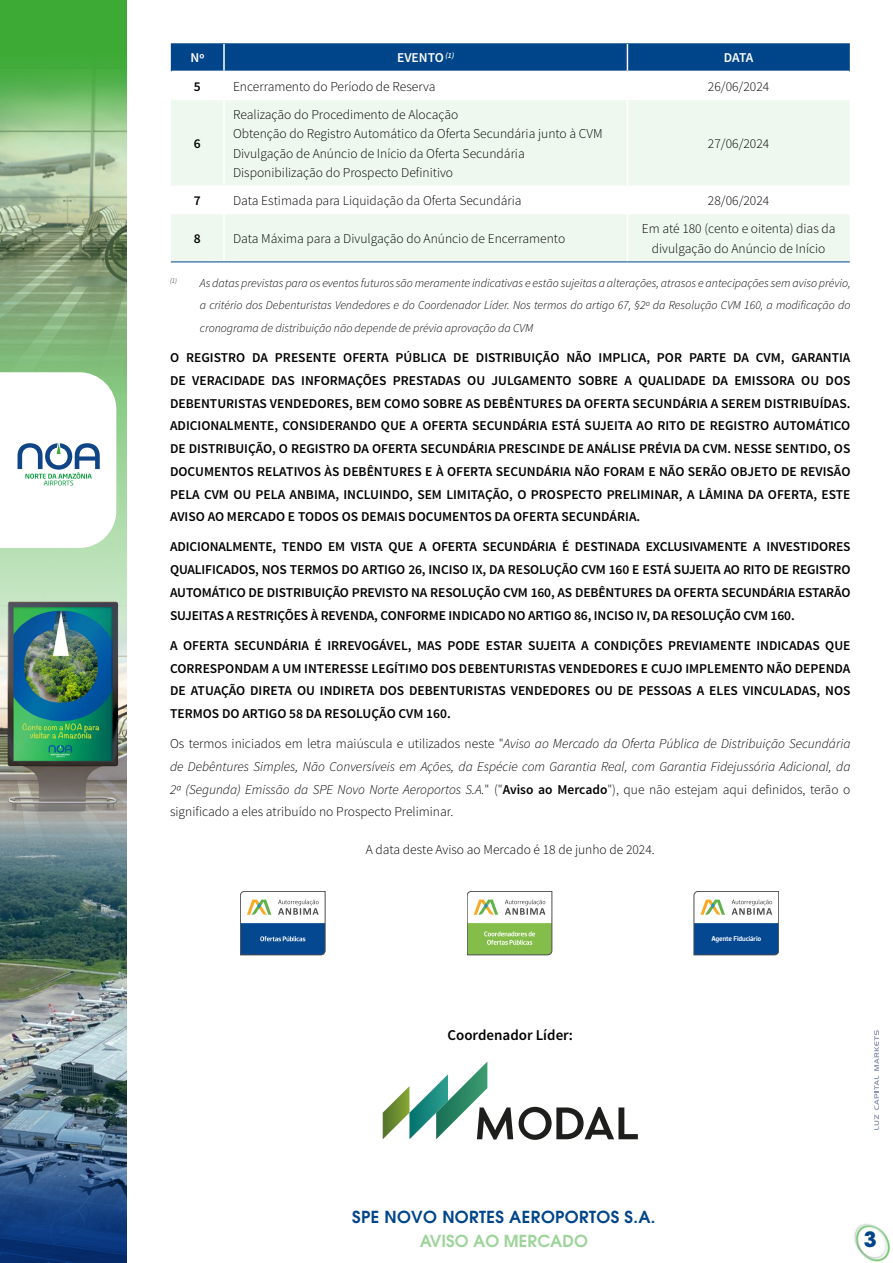
<style>
.page{position:relative;width:893px;height:1263px;background:#fff}
.page>*{position:absolute;margin:0;border:0;box-sizing:border-box;transform-origin:0 0}
.t1{font:700 21px "ITC Avant Garde Pro";color:#00458a}
.t2{font:600 16.5px "ITC Avant Garde Pro";letter-spacing:.02em;color:#00458a}
.t3{font:600 16.5px "ITC Avant Garde Pro";color:#9dd49a}
.t4{font:600 15px "Source Sans Pro";color:#000}
.t5{font:600 13.5px/22.6px "Source Sans Pro";color:#000;text-align:justify}
.t6{font:300 13.5px/19.5px "Source Sans Pro";color:#000}
.t7{font:italic 300 13.5px/22.6px "Source Sans Pro";color:#000;text-align:justify}
.t8{font:600 13.5px "Source Sans Pro";color:#fff}
.t9{font:italic 300 12px/22.6px "Source Sans Pro";color:#000;text-align:justify}
.t10{font:500 7.05px "Dobra";letter-spacing:-.015em;color:#fff}
.s1{font-style:normal}
.s2{font-weight:600;font-style:normal}
</style>
<div class="page">
<img style="left:0;top:0;width:127px;height:1263px">
<svg style="left:0;top:372px;width:116px;height:176px"></svg>
<svg style="left:0;top:1216px;width:3px;height:47px"></svg>
<svg style="left:854px;top:1224px;width:36px;height:38px"></svg>
<svg style="left:171px;top:100px;width:679px;height:162px;fill:#eff8ef"></svg>
<svg style="left:171px;top:43px;width:679px;height:29px;background:#06498d"></svg>
<hr style="left:172px;top:71px;width:52px;height:1px;background:#fff">
<hr style="left:224px;top:71px;width:403px;height:1px;background:#fff">
<hr style="left:627px;top:71px;width:222px;height:1px;background:#fff">
<hr style="left:223px;top:100px;width:2px;height:85px;background:#fff">
<hr style="left:627px;top:100px;width:1px;height:85px;background:#fff">
<hr style="left:172px;top:185px;width:52px;height:2px;background:#fff">
<hr style="left:224px;top:185px;width:403px;height:2px;background:#fff">
<hr style="left:223px;top:187px;width:2px;height:27px;background:#fff">
<hr style="left:627px;top:185px;width:222px;height:2px;background:#fff">
<svg style="left:627px;top:187px;width:1px;height:27px"></svg>
<hr style="left:223px;top:214px;width:2px;height:48px;background:#fff">
<hr style="left:627px;top:214px;width:1px;height:48px;background:#fff">
<hr style="left:171px;top:262px;width:53px;height:1px;background:#00458a">
<hr style="left:224px;top:262px;width:403px;height:1px;background:#00458a">
<hr style="left:627px;top:262px;width:223px;height:1px;background:#00458a">
<svg style="left:240px;top:891px;width:85px;height:64px"></svg>
<svg style="left:467px;top:891px;width:85px;height:64px"></svg>
<svg style="left:694px;top:891px;width:85px;height:64px"></svg>
<svg style="left:383px;top:1061px;width:255px;height:79px"></svg>
<svg style="left:874px;top:1030px;width:5px;height:100px"></svg>
<p class="t8" style="left:190px;top:49px;width:15px">Nº</p>
<p class="t8" style="left:397px;top:49px;width:59px">EVENTO <sup>(1)</sup></p>
<p class="t8" style="left:724px;top:49px;width:31px">DATA</p>
<p class="t5" style="left:194px;top:75px;width:8px">5</p>
<p class="t6" style="left:233px;top:76px;width:204px">Encerramento do Período de Reserva</p>
<p class="t6" style="left:708px;top:76px;width:63px">26/06/2024</p>
<p class="t5" style="left:194px;top:132px;width:8px">6</p>
<p class="t6" style="left:233px;top:104px;width:371px">Realização do Procedimento de Alocação<br>Obtenção do Registro Automático da Oferta Secundária junto à CVM Divulgação de Anúncio de Início da Oferta Secundária Disponibilização do Prospecto Definitivo</p>
<p class="t6" style="left:708px;top:134px;width:63px">27/06/2024</p>
<p class="t5" style="left:194px;top:190px;width:8px">7</p>
<p class="t6" style="left:233px;top:191px;width:290px">Data Estimada para Liquidação da Oferta Secundária</p>
<p class="t6" style="left:708px;top:191px;width:63px">28/06/2024</p>
<p class="t5" style="left:194px;top:228px;width:8px">8</p>
<p class="t6" style="left:233px;top:229px;width:334px">Data Máxima para a Divulgação do Anúncio de Encerramento</p>
<p class="t6" style="left:642px;top:219px;width:195px;text-align:center">Em até 180 (cento e oitenta) dias da divulgação do Anúncio de Início</p>
<p class="t9" style="left:200px;top:271px;width:652px;text-indent:-30px"><sup>(1)</sup> As datas previstas para os eventos futuros são meramente indicativas e estão sujeitas a alterações, atrasos e antecipações sem aviso prévio, a critério dos Debenturistas Vendedores e do Coordenador Líder. Nos termos do artigo 67, §2º da Resolução CVM 160, a modificação do cronograma de distribuição não depende de prévia aprovação da CVM</p>
<p class="t5" style="left:170px;top:347px;width:682px">O REGISTRO DA PRESENTE OFERTA PÚBLICA DE DISTRIBUIÇÃO NÃO IMPLICA, POR PARTE DA CVM, GARANTIA DE VERACIDADE DAS INFORMAÇÕES PRESTADAS OU JULGAMENTO SOBRE A QUALIDADE DA EMISSORA OU DOS DEBENTURISTAS VENDEDORES, BEM COMO SOBRE AS DEBÊNTURES DA OFERTA SECUNDÁRIA A SEREM DISTRIBUÍDAS.<br>ADICIONALMENTE, CONSIDERANDO QUE A OFERTA SECUNDÁRIA ESTÁ SUJEITA AO RITO DE REGISTRO AUTOMÁTICO DE DISTRIBUIÇÃO, O REGISTRO DA OFERTA SECUNDÁRIA PRESCINDE DE ANÁLISE PRÉVIA DA CVM. NESSE SENTIDO, OS DOCUMENTOS RELATIVOS ÀS DEBÊNTURES E À OFERTA SECUNDÁRIA NÃO FORAM E NÃO SERÃO OBJETO DE REVISÃO PELA CVM OU PELA ANBIMA, INCLUINDO, SEM LIMITAÇÃO, O PROSPECTO PRELIMINAR, A LÂMINA DA OFERTA, ESTE AVISO AO MERCADO E TODOS OS DEMAIS DOCUMENTOS DA OFERTA SECUNDÁRIA.</p>
<p class="t5" style="left:170px;top:536px;width:682px">ADICIONALMENTE, TENDO EM VISTA QUE A OFERTA SECUNDÁRIA É DESTINADA EXCLUSIVAMENTE A INVESTIDORES QUALIFICADOS, NOS TERMOS DO ARTIGO 26, INCISO IX, DA RESOLUÇÃO CVM 160 E ESTÁ SUJEITA AO RITO DE REGISTRO AUTOMÁTICO DE DISTRIBUIÇÃO PREVISTO NA RESOLUÇÃO CVM 160, AS DEBÊNTURES DA OFERTA SECUNDÁRIA ESTARÃO SUJEITAS A RESTRIÇÕES À REVENDA, CONFORME INDICADO NO ARTIGO 86, INCISO IV, DA RESOLUÇÃO CVM 160.</p>
<p class="t5" style="left:170px;top:634px;width:682px">A OFERTA SECUNDÁRIA É IRREVOGÁVEL, MAS PODE ESTAR SUJEITA A CONDIÇÕES PREVIAMENTE INDICADAS QUE CORRESPONDAM A UM INTERESSE LEGÍTIMO DOS DEBENTURISTAS VENDEDORES E CUJO IMPLEMENTO NÃO DEPENDA DE ATUAÇÃO DIRETA OU INDIRETA DOS DEBENTURISTAS VENDEDORES OU DE PESSOAS A ELES VINCULADAS, NOS TERMOS DO ARTIGO 58 DA RESOLUÇÃO CVM 160.</p>
<p class="t7" style="left:170px;top:732px;width:682px"><span class="s1">Os termos iniciados em letra maiúscula e utilizados neste "</span>Aviso ao Mercado da Oferta Pública de Distribuição Secundária de Debêntures Simples, Não Conversíveis em Ações, da Espécie com Garantia Real, com Garantia Fidejussória Adicional, da 2ª (Segunda) Emissão da SPE Novo Norte Aeroportos S.A.<span class="s1">" ("</span><span class="s2">Aviso ao Mercado</span><span class="s1">"), que não estejam aqui definidos, terão o significado a eles atribuído no Prospecto Preliminar.</span></p>
<p class="t6" style="left:366px;top:840px;width:291px">A data deste Aviso ao Mercado é 18 de junho de 2024.</p>
<p class="t4" style="left:447px;top:1025px;width:127px">Coordenador Líder:</p>
<p class="t10" style="left:711px;top:935px;width:51px">Agente Fiduciário</p>
<p class="t2" style="left:352px;top:1206px;width:305px">SPE NOVO NORTES AEROPORTOS S.A.</p>
<p class="t3" style="left:420px;top:1230px;width:170px">AVISO AO MERCADO</p>
<h1 class="t1" style="left:864px;top:1225px;width:14px">3</h1>
</div>
